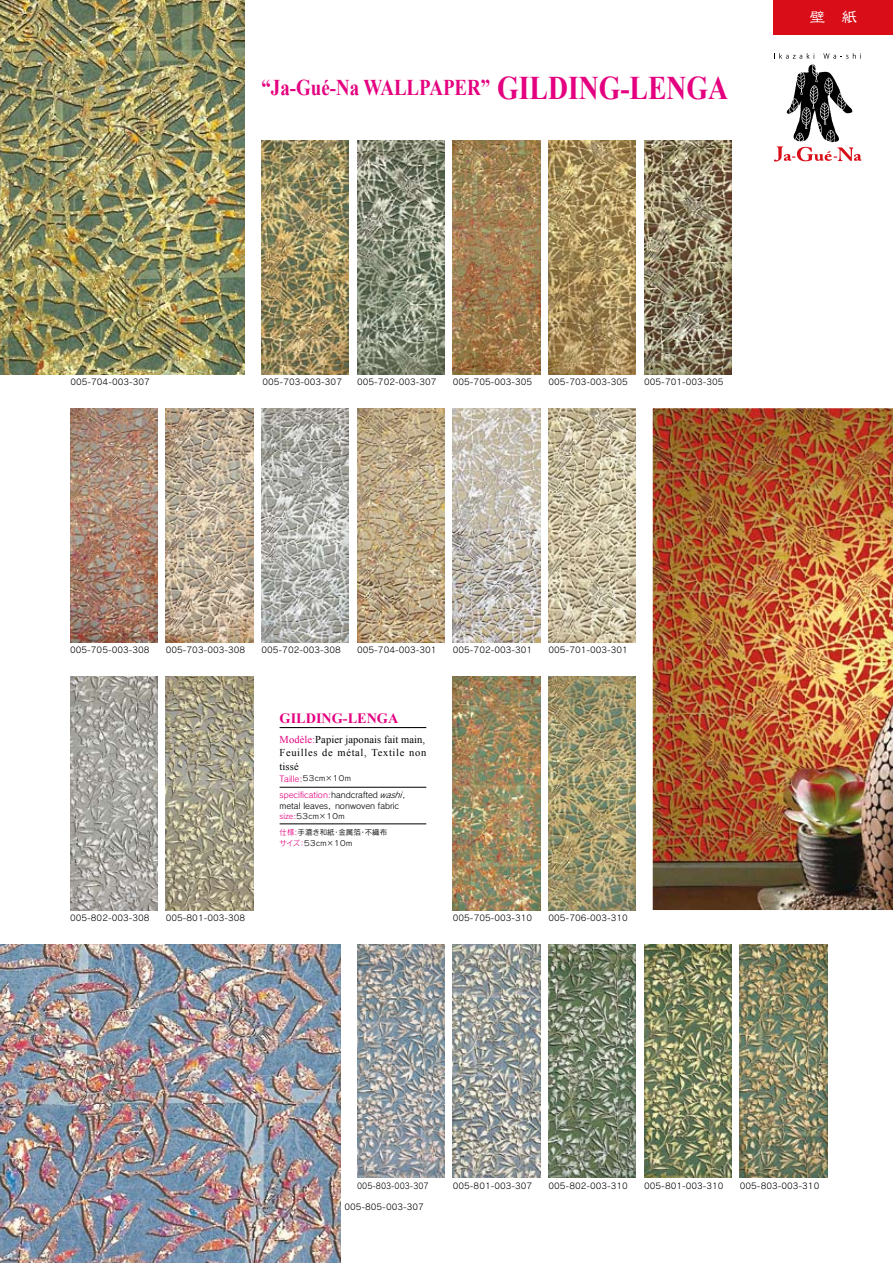
<style>
.page{position:relative;width:893px;height:1263px;background:#fff}
.page>*{position:absolute;margin:0;border:0;box-sizing:border-box;transform-origin:0 0}
.t1{font:700 22.5px "Times New Roman";color:#e4007f;scale:.84 1}
.t2{font:15.9px "Likurei Std";color:#fff}
.t3{font:700 14.25px "Times New Roman";color:#e4007f}
.t4{font:10.5px/13.5px "Times New Roman";letter-spacing:.01em;color:#000;text-align:justify}
.t5{font:8.25px/10.5px "Rodin Pro M";color:#000}
.t6{font:8.25px "Rodin Pro M";color:#000;scale:.9 1}
.t7{font:7.5px/10.5px "Rodin Pro M";letter-spacing:-.025em;color:#000}
.t8{font:7.5px "Rodin Pro M";letter-spacing:-.17em;color:#000}
.s1{font-size:33px}
.s2{color:#e4007f}
.s3{font-size:8.25px;color:#e4007f}
.s4{font-style:italic}
</style>
<div class="page">
<div style="left:774px;top:0;width:119px;height:34px;background:#d80d18"></div>
<img style="left:357px;top:944px;width:87px;height:234px">
<img style="left:0;top:944px;width:340px;height:319px">
<img style="left:453px;top:944px;width:87px;height:234px">
<img style="left:549px;top:944px;width:87px;height:234px">
<img style="left:644px;top:944px;width:87px;height:234px">
<img style="left:740px;top:944px;width:87px;height:234px">
<img style="left:166px;top:676px;width:87px;height:234px">
<img style="left:70px;top:676px;width:87px;height:234px">
<img style="left:453px;top:676px;width:87px;height:234px">
<img style="left:549px;top:676px;width:87px;height:234px">
<img style="left:453px;top:408px;width:87px;height:234px">
<img style="left:357px;top:408px;width:87px;height:234px">
<img style="left:261px;top:408px;width:88px;height:234px">
<img style="left:166px;top:408px;width:87px;height:234px">
<img style="left:70px;top:408px;width:87px;height:234px">
<img style="left:549px;top:408px;width:87px;height:234px">
<img style="left:653px;top:408px;width:240px;height:502px">
<img style="left:357px;top:140px;width:87px;height:234px">
<img style="left:261px;top:140px;width:88px;height:234px">
<img style="left:0;top:0;width:244px;height:374px">
<img style="left:644px;top:140px;width:87px;height:234px">
<img style="left:453px;top:140px;width:87px;height:234px">
<img style="left:549px;top:140px;width:87px;height:234px">
<svg style="left:774px;top:53px;width:88px;height:109px"></svg>
<hr style="left:280px;top:727px;width:146px;height:1px;background:#000">
<hr style="left:280px;top:787px;width:146px;height:1px;background:#000">
<hr style="left:280px;top:824px;width:146px;height:1px;background:#000">
<h1 class="t1" style="left:261px;top:72px;width:557px">“Ja-Gué-Na WALLPAPER” <span class="s1">GILDING-LENGA</span></h1>
<h2 class="t2" style="left:809px;top:6px;width:49px">壁　紙</h2>
<p class="t5" style="left:70px;top:376px;width:81px">005-704-003-307</p>
<p class="t5" style="left:263px;top:376px;width:81px">005-703-003-307</p>
<p class="t5" style="left:357px;top:376px;width:81px">005-702-003-307</p>
<p class="t5" style="left:644px;top:376px;width:81px">005-701-003-305</p>
<p class="t5" style="left:453px;top:376px;width:81px">005-705-003-305</p>
<p class="t5" style="left:548px;top:376px;width:81px">005-703-003-305</p>
<p class="t5" style="left:70px;top:644px;width:81px">005-705-003-308</p>
<p class="t5" style="left:166px;top:644px;width:81px">005-703-003-308</p>
<p class="t5" style="left:261px;top:644px;width:81px">005-702-003-308</p>
<p class="t5" style="left:357px;top:644px;width:81px">005-704-003-301</p>
<p class="t5" style="left:453px;top:644px;width:81px">005-702-003-301</p>
<p class="t5" style="left:549px;top:644px;width:81px">005-701-003-301</p>
<h3 class="t3" style="left:280px;top:709px;width:120px">GILDING-LENGA</h3>
<p class="t4" style="left:280px;top:732px;width:148px"><span class="s2">Modèle:</span>Papier japonais fait main, Feuilles de métal, Textile non tissé</p>
<p class="t8" style="left:280px;top:774px;width:74px"><span class="s3">Taille:</span>５３ｃｍ×１０ｍ</p>
<p class="t5" style="left:280px;top:789px;width:127px"><span class="s2">specification:</span>handcrafted <span class="s4">washi</span>, metal leaves，nonwoven fabric</p>
<p class="t8" style="left:280px;top:811px;width:67px"><span class="s2">size:</span>５３ｃｍ×１０ｍ</p>
<p class="t7" style="left:280px;top:827px;width:117px"><span class="s2">仕様:</span>手漉き和紙・金属箔・不織布　<span class="s2">サイズ：</span>５３ｃｍ×１０ｍ</p>
<p class="t5" style="left:70px;top:912px;width:81px">005-802-003-308</p>
<p class="t5" style="left:166px;top:912px;width:81px">005-801-003-308</p>
<p class="t5" style="left:453px;top:912px;width:81px">005-705-003-310</p>
<p class="t5" style="left:549px;top:912px;width:81px">005-706-003-310</p>
<p class="t6" style="left:357px;top:1180px;width:81px">005-803-003-307</p>
<p class="t5" style="left:344px;top:1201px;width:81px">005-805-003-307</p>
<p class="t5" style="left:453px;top:1180px;width:81px">005-801-003-307</p>
<p class="t5" style="left:549px;top:1180px;width:81px">005-802-003-310</p>
<p class="t5" style="left:644px;top:1180px;width:81px">005-801-003-310</p>
<p class="t5" style="left:740px;top:1180px;width:81px">005-803-003-310</p>
</div>
